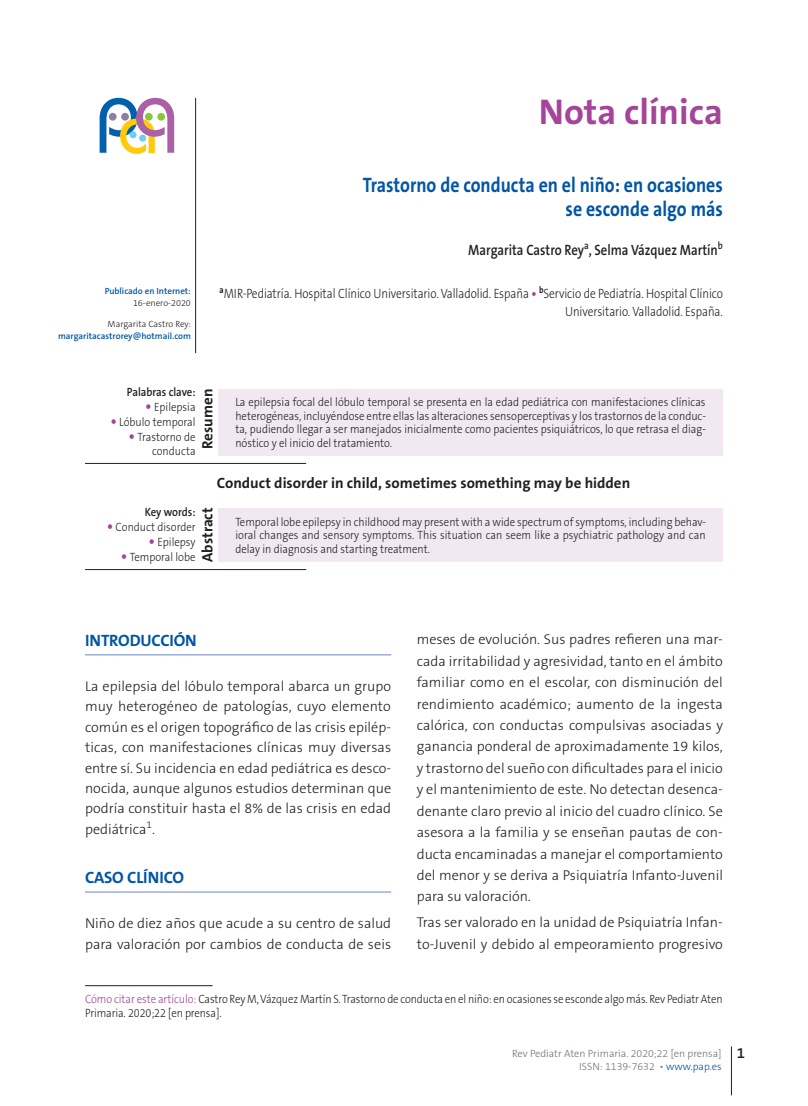
<style>
.page{position:relative;width:808px;height:1106px;background:#fff}
.page>*{position:absolute;margin:0;border:0;box-sizing:border-box;transform-origin:0 0}
._00_SECCION{font:700 36px "The Sans B Plus W7";color:#a54499}
._00_TITULO_ARTICULO{font:700 21px/24px "The Sans B Plus W7";color:#0155a5;text-align:right;scale:.85 1}
._01_LADILLO_1{font:700 16.5px "The Sans B Plus W7";letter-spacing:-.01em;color:#0155a5}
.TITULO_INGLES{font:700 15px "The Sans B Plus W7";color:#231f20}
._00_AUTOR_ARTICULO{font:600 15px "The Sans B Plus W6";color:#231f20;scale:.85 1}
._00_AUTOR_ARTICULO-2{font:600 15px "The Sans B Plus W6";color:#231f20}
.t1{font:300 14.25px/21.5px "The Sans B Plus W3";color:#231f20;text-align:justify}
._00_FILIACION_ARTICU{font:300 13.5px/18px "The Sans B Plus W3";letter-spacing:-.005em;color:#231f20;text-align:right;scale:.85 1}
.t2{font:300 12px/15px "The Sans B Plus W3";color:#231f20;text-align:right;scale:.9 1}
.t3{font:300 10.5px "The Sans B Plus W3";color:#6a747b}
.t4{font:600 9px "The Sans B Plus W6";color:#0155a5}
.t5{font:300 9px "The Sans B Plus W3";color:#231f20}
.s1{font-family:"The Sans B Plus W7";font-weight:700;color:#a54499}
.s2{font-family:"The Sans B Plus W6";font-weight:600}
.s3{color:#a54499}
.s4{color:#0155a5}
</style>
<div class="page">
<svg style="left:100px;top:98px;width:74px;height:56px"></svg>
<div style="left:145px;top:113px;width:8px;height:8px;background:#8bc63e;border-radius:50%"></div>
<div style="left:157px;top:113px;width:8px;height:8px;background:#8bc63e;border-radius:50%"></div>
<hr style="left:195px;top:98px;width:1px;height:255px;background:#231f20">
<hr style="left:731px;top:1046px;width:1px;height:49px;background:#231f20">
<hr style="left:85px;top:463px;width:221px;height:1px;background:#231f20">
<div style="left:218px;top:389px;width:505px;height:66px;background:#f2e8f2"></div>
<div style="left:218px;top:508px;width:505px;height:53px;background:#f2e8f2"></div>
<hr style="left:85px;top:569px;width:221px;height:1px;background:#231f20">
<hr style="left:85px;top:985px;width:128px;height:1px;background:#231f20">
<hr style="left:85px;top:654px;width:306px;height:1px;background:#6c84c1">
<hr style="left:85px;top:891px;width:306px;height:1px;background:#6c84c1">
<p class="t4" style="left:105px;top:285px;width:88px">Publicado en Internet:</p>
<p class="t5" style="left:133px;top:297px;width:59px">16-enero-2020</p>
<p class="t5" style="left:108px;top:318px;width:85px">Margarita Castro Rey:</p>
<p class="t4" style="left:58px;top:330px;width:134px">margaritacastrorey@hotmail.com</p>
<p class="_00_SECCION" style="left:539px;top:89px;width:186px">Nota clínica</p>
<p class="_00_TITULO_ARTICULO" style="left:363px;top:173px;width:425px">Trastorno de conducta en el niño: en ocasiones se esconde algo más</p>
<p class="_00_AUTOR_ARTICULO" style="left:468px;top:240px;width:301px">Margarita Castro Rey<sup>a</sup>, Selma Vázquez Martín<sup>b</sup></p>
<p class="_00_FILIACION_ARTICU" style="left:219px;top:284px;width:594px"><sup>a</sup>MIR-Pediatría. Hospital Clínico Universitario. Valladolid. España <span class="s1">•</span> <sup>b</sup>Servicio de Pediatría. Hospital Clínico<br>Universitario. Valladolid. España.</p>
<p class="t2" style="left:119px;top:384px;width:86px"><span class="s2">Palabras clave:<br></span>Epilepsia<br>Lóbulo temporal<br>Trastorno de</p>
<p class="t2" style="left:152px;top:443px;width:50px">conducta</p>
<p class="TITULO_INGLES" style="left:198px;top:449px;width:62px;rotate:-90deg">Resumen</p>
<p class="t2" style="left:235px;top:395px;width:524px;line-height:13.5px;text-align:justify">La epilepsia focal del lóbulo temporal se presenta en la edad pediátrica con manifestaciones clínicas heterogéneas, incluyéndose entre ellas las alteraciones sensoperceptivas y los trastornos de la conduc&shy;ta, pudiendo llegar a ser manejados inicialmente como pacientes psiquiátricos, lo que retrasa el diag&shy;nóstico y el inicio del tratamiento.</p>
<p class="TITULO_INGLES" style="left:217px;top:473px;width:415px">Conduct disorder in child, sometimes something may be hidden</p>
<p class="t2" style="left:116px;top:504px;width:90px"><span class="s2">Key words:<br></span>Conduct disorder<br>Epilepsy<br>Temporal lobe</p>
<p class="TITULO_INGLES" style="left:198px;top:562px;width:56px;rotate:-90deg">Abstract</p>
<p class="t2" style="left:235px;top:515px;width:524px;line-height:13.5px;text-align:justify">Temporal lobe epilepsy in childhood may present with a wide spectrum of symptoms, including behav&shy;ioral changes and sensory symptoms. This situation can seem like a psychiatric pathology and can delay in diagnosis and starting treatment.</p>
<p class="_01_LADILLO_1" style="left:85px;top:630px;width:113px">INTRODUCCIÓN</p>
<p class="t1" style="left:85px;top:676px;width:308px;line-height:20.4px">La epilepsia del lóbulo temporal abarca un grupo muy heterogéneo de patologías, cuyo elemento común es el origen topográfico de las crisis epilép&shy;ticas, con manifestaciones clínicas muy diversas entre sí. Su incidencia en edad pediátrica es desco&shy;nocida, aunque algunos estudios determinan que podría constituir hasta el 8% de las crisis en edad pediátrica<sup>1</sup>.</p>
<p class="_01_LADILLO_1" style="left:85px;top:867px;width:101px">CASO CLÍNICO</p>
<p class="t1" style="left:85px;top:913px;width:308px;line-height:20.4px">Niño de diez años que acude a su centro de salud para valoración por cambios de conducta de seis</p>
<p class="t1" style="left:417px;top:629px;width:308px">meses de evolución. Sus padres refieren una mar&shy;cada irritabilidad y agresividad, tanto en el ámbito familiar como en el escolar, con disminución del rendimiento académico; aumento de la ingesta calórica, con conductas compulsivas asociadas y ganancia ponderal de aproximadamente 19 kilos, y trastorno del sueño con dificultades para el inicio y el mantenimiento de este. No detectan desenca&shy;denante claro previo al inicio del cuadro clínico. Se asesora a la familia y se enseñan pautas de con&shy;ducta encaminadas a manejar el comportamiento del menor y se deriva a Psiquiatría Infanto-Juvenil para su valoración.</p>
<p class="t1" style="left:417px;top:911px;width:308px">Tras ser valorado en la unidad de Psiquiatría Infan&shy;to-Juvenil y debido al empeoramiento progresivo</p>
<p class="t2" style="left:85px;top:992px;width:710px;line-height:13.5px;text-align:left"><span class="s3">Cómo citar este artículo:</span> Castro Rey M, Vázquez Martín S. Trastorno de conducta en el niño: en ocasiones se esconde algo más. Rev Pediatr Aten<br>Primaria. 2020;22 [en prensa].</p>
<p class="t3" style="left:512px;top:1046px;width:211px">Rev Pediatr Aten Primaria. 2020;22 [en prensa]</p>
<p class="t3" style="left:579px;top:1059px;width:144px">ISSN: 1139-7632 • <span class="s4">www.pap.es</span></p>
<p class="_00_AUTOR_ARTICULO-2" style="left:737px;top:1042px;width:10px">1</p>
</div>
